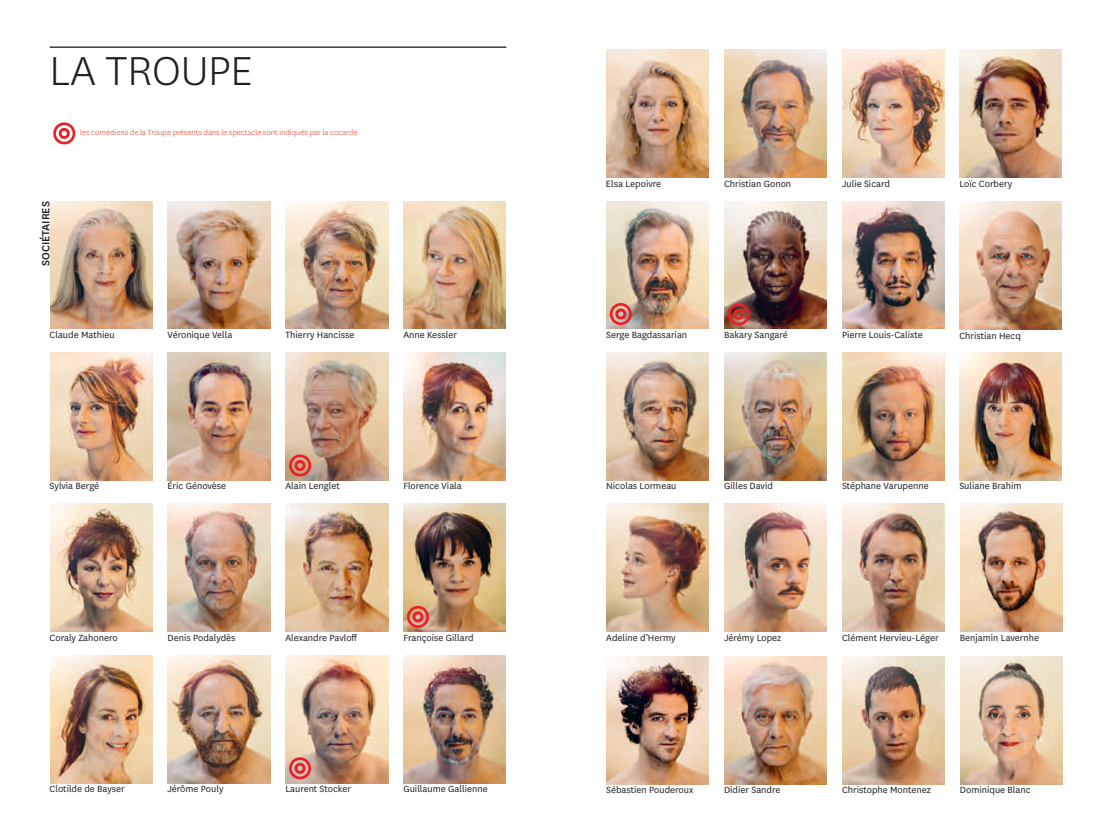
<style>
.page{position:relative;width:1112px;height:834px;background:#fff}
.page>*{position:absolute;margin:0;border:0;box-sizing:border-box;transform-origin:0 0}
.t1{font:300 47.25px "National";color:#231f20}
.t2{font:500 12.25px "National";color:#231f20}
.t3{font:10.5px "National";color:#231f20}
.t4{font:300 8.75px "National";color:#ef3e22}
</style>
<div class="page">
<svg style="left:53px;top:122px;width:22px;height:22px"></svg>
<hr style="left:50px;top:46px;width:456px;height:2px;background:#231f20">
<img style="left:50px;top:201px;width:102px;height:128px">
<img style="left:168px;top:201px;width:102px;height:128px">
<img style="left:286px;top:201px;width:102px;height:128px">
<img style="left:403px;top:201px;width:103px;height:128px">
<img style="left:50px;top:352px;width:102px;height:128px">
<img style="left:168px;top:352px;width:102px;height:128px">
<img style="left:168px;top:504px;width:102px;height:127px">
<img style="left:286px;top:504px;width:102px;height:127px">
<img style="left:403px;top:504px;width:103px;height:127px">
<img style="left:286px;top:352px;width:102px;height:128px">
<img style="left:403px;top:352px;width:103px;height:128px">
<img style="left:50px;top:504px;width:102px;height:127px">
<img style="left:50px;top:655px;width:102px;height:128px">
<img style="left:168px;top:655px;width:102px;height:128px">
<img style="left:286px;top:655px;width:102px;height:128px">
<img style="left:403px;top:655px;width:103px;height:128px">
<img style="left:606px;top:50px;width:102px;height:127px">
<img style="left:724px;top:50px;width:102px;height:127px">
<img style="left:842px;top:50px;width:102px;height:127px">
<img style="left:959px;top:50px;width:102px;height:127px">
<img style="left:606px;top:201px;width:102px;height:128px">
<img style="left:724px;top:201px;width:102px;height:128px">
<img style="left:842px;top:201px;width:102px;height:128px">
<img style="left:959px;top:201px;width:102px;height:128px">
<img style="left:606px;top:352px;width:102px;height:128px">
<img style="left:724px;top:352px;width:102px;height:128px">
<img style="left:842px;top:352px;width:102px;height:128px">
<img style="left:959px;top:352px;width:102px;height:128px">
<img style="left:606px;top:504px;width:102px;height:127px">
<img style="left:842px;top:504px;width:102px;height:127px">
<img style="left:724px;top:504px;width:102px;height:127px">
<img style="left:960px;top:504px;width:102px;height:127px">
<img style="left:606px;top:656px;width:102px;height:128px">
<img style="left:724px;top:656px;width:102px;height:128px">
<img style="left:842px;top:656px;width:102px;height:128px">
<img style="left:960px;top:656px;width:102px;height:128px">
<svg style="left:289px;top:454px;width:22px;height:22px"></svg>
<svg style="left:407px;top:605px;width:22px;height:22px"></svg>
<svg style="left:289px;top:757px;width:22px;height:22px"></svg>
<svg style="left:609px;top:303px;width:22px;height:22px"></svg>
<svg style="left:727px;top:303px;width:22px;height:22px"></svg>
<h1 class="t1" style="left:50px;top:41px;width:205px">LA TROUPE</h1>
<p class="t4" style="left:80px;top:127px;width:278px">les comédiens de la Troupe présents dans le spectacle sont indiqués par la cocarde</p>
<p class="t3" style="left:606px;top:176px;width:57px">Elsa Lepoivre</p>
<p class="t3" style="left:724px;top:176px;width:69px">Christian Gonon</p>
<p class="t3" style="left:841px;top:176px;width:49px">Julie Sicard</p>
<p class="t3" style="left:959px;top:176px;width:54px">Loïc Corbery</p>
<p class="t2" style="left:37px;top:266px;width:66px;rotate:-90deg">SOCIÉTAIRES</p>
<p class="t3" style="left:50px;top:328px;width:67px">Claude Mathieu</p>
<p class="t3" style="left:167px;top:328px;width:66px">Véronique Vella</p>
<p class="t3" style="left:285px;top:328px;width:70px">Thierry Hancisse</p>
<p class="t3" style="left:403px;top:328px;width:55px">Anne Kessler</p>
<p class="t3" style="left:606px;top:328px;width:82px">Serge Bagdassarian</p>
<p class="t3" style="left:724px;top:328px;width:65px">Bakary Sangaré</p>
<p class="t3" style="left:841px;top:328px;width:82px">Pierre Louis-Calixte</p>
<p class="t3" style="left:959px;top:329px;width:63px">Christian Hecq</p>
<p class="t3" style="left:50px;top:479px;width:51px">Sylvia Bergé</p>
<p class="t3" style="left:167px;top:479px;width:60px">Éric Génovèse</p>
<p class="t3" style="left:285px;top:479px;width:56px">Alain Lenglet</p>
<p class="t3" style="left:403px;top:479px;width:60px">Florence Viala</p>
<p class="t3" style="left:606px;top:479px;width:72px">Nicolas Lormeau</p>
<p class="t3" style="left:724px;top:479px;width:50px">Gilles David</p>
<p class="t3" style="left:841px;top:479px;width:88px">Stéphane Varupenne</p>
<p class="t3" style="left:959px;top:479px;width:64px">Suliane Brahim</p>
<p class="t3" style="left:50px;top:630px;width:69px">Coraly Zahonero</p>
<p class="t3" style="left:167px;top:630px;width:70px">Denis Podalydès</p>
<p class="t3" style="left:285px;top:630px;width:74px">Alexandre Pavloff</p>
<p class="t3" style="left:403px;top:630px;width:72px">Françoise Gillard</p>
<p class="t3" style="left:606px;top:630px;width:71px">Adeline d’Hermy</p>
<p class="t3" style="left:724px;top:630px;width:59px">Jérémy Lopez</p>
<p class="t3" style="left:841px;top:630px;width:98px">Clément Hervieu-Léger</p>
<p class="t3" style="left:959px;top:630px;width:81px">Benjamin Lavernhe</p>
<p class="t3" style="left:50px;top:782px;width:77px">Clotilde de Bayser</p>
<p class="t3" style="left:167px;top:782px;width:57px">Jérôme Pouly</p>
<p class="t3" style="left:285px;top:782px;width:67px">Laurent Stocker</p>
<p class="t3" style="left:403px;top:782px;width:86px">Guillaume Gallienne</p>
<p class="t3" style="left:606px;top:783px;width:89px">Sébastien Pouderoux</p>
<p class="t3" style="left:724px;top:783px;width:58px">Didier Sandre</p>
<p class="t3" style="left:841px;top:783px;width:90px">Christophe Montenez</p>
<p class="t3" style="left:959px;top:783px;width:72px">Dominique Blanc</p>
</div>
